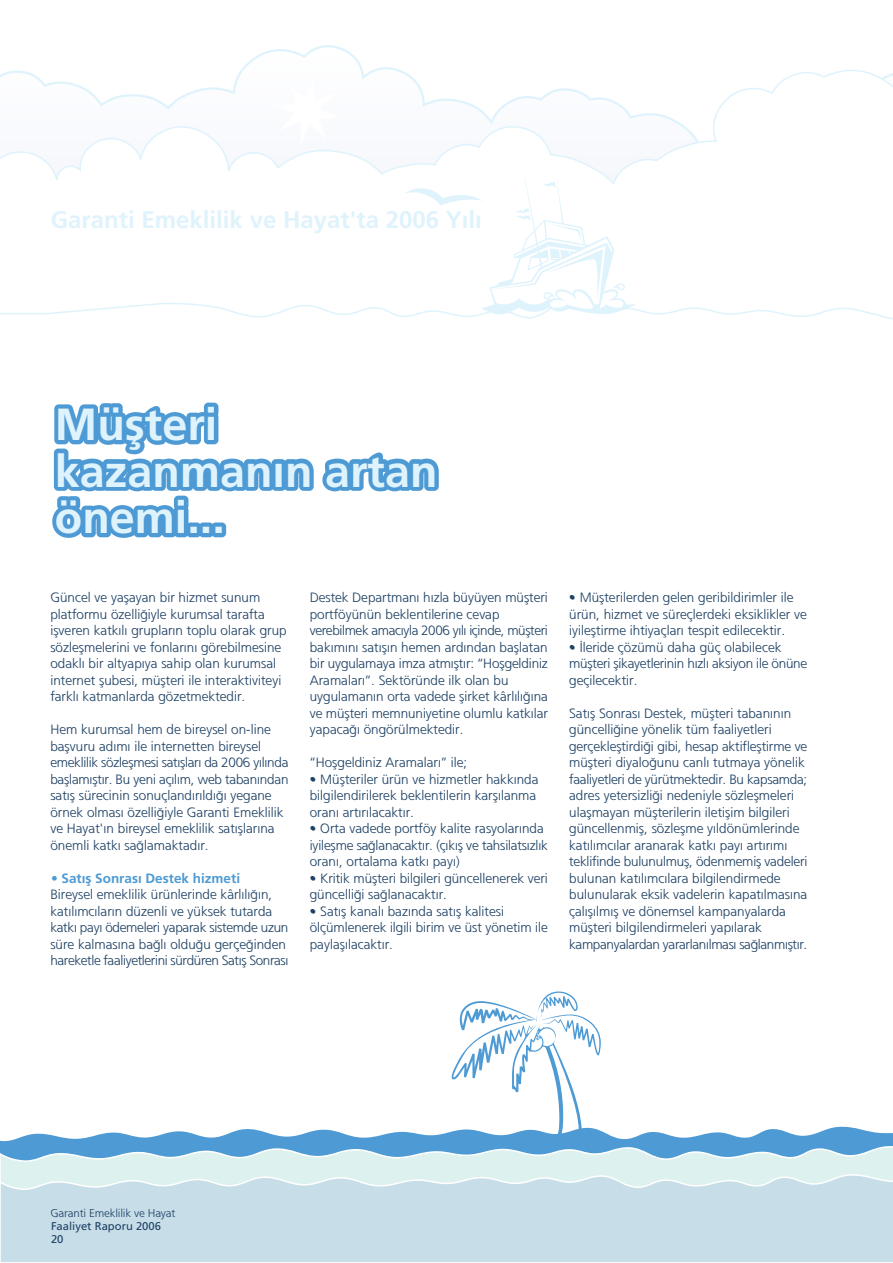
<style>
.page{position:relative;width:893px;height:1263px;background:#fff}
.page>*{position:absolute;margin:0;border:0;box-sizing:border-box;transform-origin:0 0}
.t1{font:700 45px/46.5px "Frutiger";color:#dff3fd}
.t2{font:700 24px "Frutiger";color:#dff3fd}
.t3{font:300 13.5px/16.5px "Frutiger";color:#1e4164}
.t4{font:700 13.5px "Frutiger";color:#4d9ad4}
.t5{font:300 11.25px "Frutiger";color:#1e4164}
.t6{font:11.25px/12.8px "Frutiger Roman";color:#1e4164}
</style>
<div class="page">
<svg style="left:1px;top:46px;width:892px;height:99px"></svg>
<svg style="left:28px;top:1126px;width:865px;height:9px"></svg>
<svg style="left:0;top:1135px;width:893px;height:28px;background:#88bddf"></svg>
<svg style="left:0;top:1163px;width:893px;height:99px;background:#cbe1e9"></svg>
<svg style="left:452px;top:992px;width:149px;height:152px"></svg>
<svg style="left:405px;top:179px;width:231px;height:138px"></svg>
<div style="left:271px;top:459px;width:15px;height:32px;background:#4d9ad4;border-radius:4px"></div>
<svg style="left:284px;top:459px;width:30px;height:32px"></svg>
<svg style="left:322px;top:452px;width:117px;height:39px"></svg>
<svg style="left:52px;top:403px;width:222px;height:135px"></svg>
<h2 class="t2" style="left:51px;top:210px;width:432px">Garanti Emeklilik ve Hayat'ta 2006 Y›l›</h2>
<h1 class="t1" style="left:55px;top:405px;width:384px">Müflteri kazanman›n artan önemi...</h1>
<p class="t3" style="left:51px;top:591px;width:238px">Güncel ve yaflayan bir hizmet sunum platformu özelli¤iyle kurumsal tarafta iflveren katk›l› gruplar›n toplu olarak grup sözleflmelerini ve fonlar›n› görebilmesine odakl› bir altyap›ya sahip olan kurumsal internet flubesi, müflteri ile interaktiviteyi farkl› katmanlarda gözetmektedir.</p>
<p class="t3" style="left:51px;top:723px;width:240px">Hem kurumsal hem de bireysel on-line baflvuru ad›m› ile internetten bireysel emeklilik sözleflmesi sat›fllar› da 2006 y›l›nda bafllam›flt›r. Bu yeni aç›l›m, web taban›ndan sat›fl sürecinin sonuçland›r›ld›¤› yegane örnek olmas› özelli¤iyle Garanti Emeklilik ve Hayat'›n bireysel emeklilik sat›fllar›na önemli katk› sa¤lamaktad›r.</p>
<p class="t4" style="left:51px;top:873px;width:191px">• Sat›fl Sonras› Destek hizmeti</p>
<p class="t3" style="left:51px;top:888px;width:240px">Bireysel emeklilik ürünlerinde kârl›l›¤›n, kat›l›mc›lar›n düzenli ve yüksek tutarda katk› pay› ödemeleri yaparak sistemde uzun süre kalmas›na ba¤l› oldu¤u gerçe¤inden hareketle faaliyetlerini sürdüren Sat›fl Sonras›</p>
<p class="t3" style="left:310px;top:591px;width:240px">Destek Departman› h›zla büyüyen müflteri portföyünün beklentilerine cevap verebilmek amac›yla 2006 y›l› içinde, müflteri bak›m›n› sat›fl›n hemen ard›ndan bafllatan bir uygulamaya imza atm›flt›r: “Hoflgeldiniz Aramalar›”. Sektöründe ilk olan bu uygulaman›n orta vadede flirket kârl›l›¤›na ve müflteri memnuniyetine olumlu katk›lar yapaca¤› öngörülmektedir.</p>
<p class="t3" style="left:310px;top:756px;width:159px">“Hoflgeldiniz Aramalar›” ile;</p>
<p class="t3" style="left:310px;top:772px;width:230px">• Müflteriler ürün ve hizmetler hakk›nda bilgilendirilerek beklentilerin karfl›lanma oran› art›r›lacakt›r.</p>
<p class="t3" style="left:310px;top:822px;width:240px">• Orta vadede portföy kalite rasyolar›nda iyileflme sa¤lanacakt›r. (ç›k›fl ve tahsilats›zl›k oran›, ortalama katk› pay›)</p>
<p class="t3" style="left:310px;top:871px;width:240px">• Kritik müflteri bilgileri güncellenerek veri güncelli¤i sa¤lanacakt›r.</p>
<p class="t3" style="left:310px;top:904px;width:240px">• Sat›fl kanal› baz›nda sat›fl kalitesi ölçümlenerek ilgili birim ve üst yönetim ile paylafl›lacakt›r.</p>
<p class="t3" style="left:570px;top:591px;width:239px">• Müflterilerden gelen geribildirimler ile ürün, hizmet ve süreçlerdeki eksiklikler ve iyilefltirme ihtiyaçlar› tespit edilecektir.</p>
<p class="t3" style="left:570px;top:640px;width:240px">• ‹leride çözümü daha güç olabilecek müflteri flikayetlerinin h›zl› aksiyon ile önüne geçilecektir.</p>
<p class="t3" style="left:570px;top:706px;width:240px">Sat›fl Sonras› Destek, müflteri taban›n›n güncelli¤ine yönelik tüm faaliyetleri gerçeklefltirdi¤i gibi, hesap aktiflefltirme ve müflteri diyalo¤unu canl› tutmaya yönelik faaliyetleri de yürütmektedir. Bu kapsamda; adres yetersizli¤i nedeniyle sözleflmeleri ulaflmayan müflterilerin iletiflim bilgileri güncellenmifl, sözleflme y›ldönümlerinde kat›l›mc›lar aranarak katk› pay› art›r›m› teklifinde bulunulmufl, ödenmemifl vadeleri bulunan kat›l›mc›lara bilgilendirmede bulunularak eksik vadelerin kapat›lmas›na çal›fl›lm›fl ve dönemsel kampanyalarda müflteri bilgilendirmeleri yap›larak kampanyalardan yararlan›lmas› sa¤lanm›flt›r.</p>
<p class="t5" style="left:51px;top:1209px;width:126px">Garanti Emeklilik ve Hayat</p>
<p class="t6" style="left:51px;top:1221px;width:112px">Faaliyet Raporu 2006<br>20</p>
</div>
